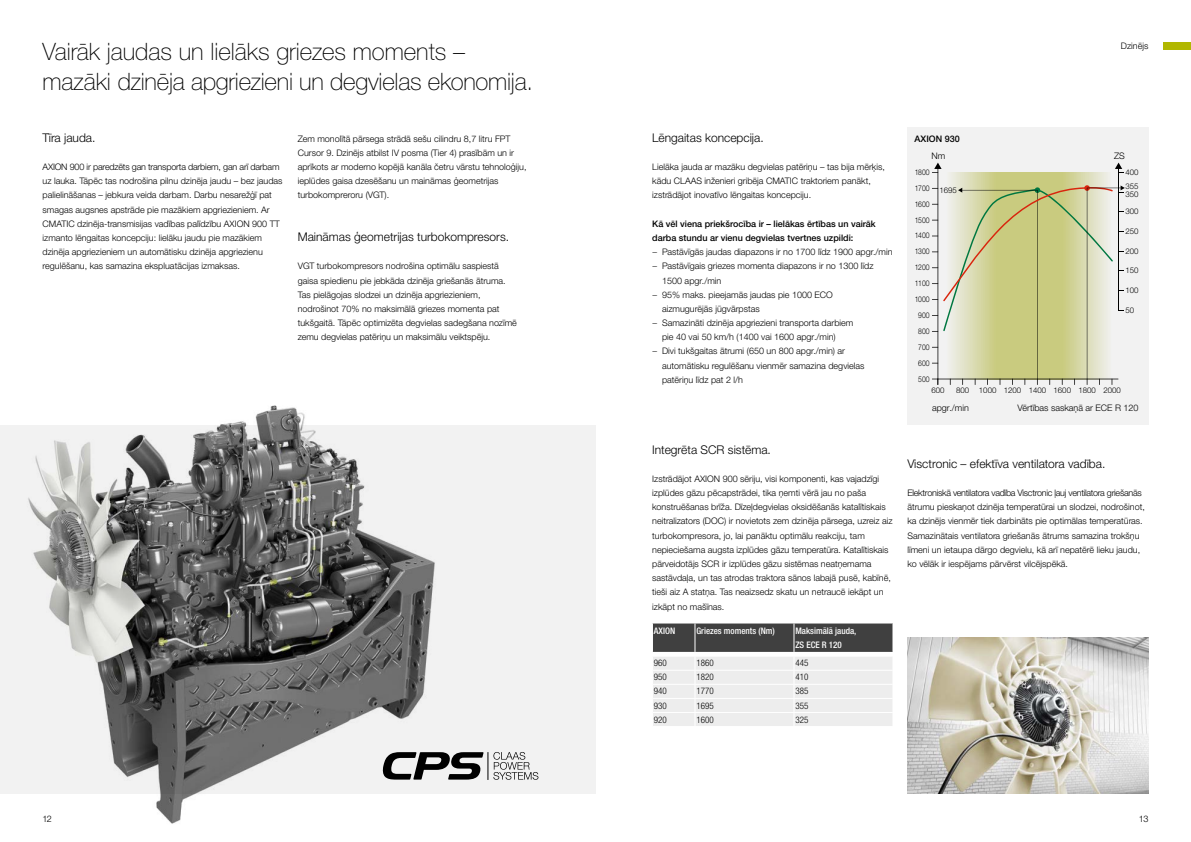
<style>
.page{position:relative;width:1191px;height:842px;background:#fff}
.page>*{position:absolute;margin:0;border:0;box-sizing:border-box;transform-origin:0 0}
.t1{font:100 24px/30px "CLAAS Helvetica Neue";letter-spacing:-.01em;color:#000}
.t2{font:300 12px "CLAAS Helvetica Neue";color:#000}
.t3{font:300 9px/14.2px "CLAAS Helvetica Neue";color:#000}
.t4{font:500 9px/14.2px "CLAAS Helvetica Neue";color:#000}
.t5{font:300 condensed 9px "CLAAS Helvetica Neue";color:#000}
.t6{font:500 condensed 9px/14px "CLAAS Helvetica Neue";color:#fff}
.t7{font:300 7.8px "CLAAS Helvetica Neue";color:#000}
.t8{font:300 7.8px "CLAAS Helvetica Neue";color:#000;scale:.87 1}
</style>
<div class="page">
<div style="left:1162px;top:43px;width:29px;height:7px;background:#b1b700"></div>
<div style="left:0;top:425px;width:595px;height:369px;background:#f2f2f2"></div>
<div style="left:0;top:369px;width:539px;height:473px;background:linear-gradient(to bottom,#f5f5f5,#f5f5f5)"></div>
<img style="left:0;top:369px;width:496px;height:473px">
<div style="left:907px;top:128px;width:241px;height:297px;background:#f2f2f2"></div>
<img style="left:907px;top:638px;width:241px;height:156px">
<svg style="left:379px;top:747px;width:160px;height:39px"></svg>
<hr style="left:937px;top:167px;width:1px;height:212px;background:#000">
<hr style="left:1118px;top:168px;width:1px;height:143px;background:#000">
<svg style="left:945px;top:172px;width:163px;height:207px;background:#d2d49f"></svg>
<svg style="left:1115px;top:163px;width:9px;height:10px"></svg>
<hr style="left:937px;top:379px;width:181px;height:1px;background:#000">
<svg style="left:932px;top:163px;width:9px;height:10px"></svg>
<svg style="left:961px;top:190px;width:76px;height:189px;background:#cdcf90"></svg>
<svg style="left:1086px;top:188px;width:35px;height:191px"></svg>
<svg style="left:932px;top:185px;width:192px;height:147px"></svg>
<svg style="left:652px;top:623px;width:241px;height:103px;background:#bfbfbf"></svg>
<hr style="left:652px;top:670px;width:43px;height:1px;background:#fff">
<hr style="left:695px;top:670px;width:99px;height:1px;background:#fff">
<h1 class="t1" style="left:43px;top:37px;width:492px">Vairāk jaudas un lielāks griezes moments – mazāki dzinēja apgriezieni un degvielas ekonomija.</h1>
<h2 class="t2" style="left:43px;top:130px;width:55px">Tīra jauda.</h2>
<p class="t3" style="left:43px;top:160px;width:242px">AXION 900 ir paredzēts gan transporta darbiem, gan arī darbam uz lauka. Tāpēc tas nodrošina pilnu dzinēja jaudu – bez jaudas palielināšanas – jebkura veida darbam. Darbu nesarežģī pat smagas augsnes apstrāde pie mazākiem apgriezieniem. Ar CMATIC dzinēja-transmisijas vadības palīdzību AXION 900 TT izmanto lēngaitas koncepciju: lielāku jaudu pie mazākiem dzinēja apgriezieniem un automātisku dzinēja apgriezienu regulēšanu, kas samazina ekspluatācijas izmaksas.</p>
<p class="t3" style="left:298px;top:132px;width:230px">Zem monolītā pārsega strādā sešu cilindru 8,7 litru FPT Cursor 9. Dzinējs atbilst IV posma (Tier 4) prasībām un ir aprīkots ar moderno kopējā kanāla četru vārstu tehnoloģiju, ieplūdes gaisa dzesēšanu un maināmas ģeometrijas turbokompreroru (VGT).</p>
<h2 class="t2" style="left:298px;top:229px;width:213px">Maināmas ģeometrijas turbokompresors.</h2>
<p class="t3" style="left:298px;top:259px;width:221px">VGT turbokompresors nodrošina optimālu saspiestā gaisa spiedienu pie jebkāda dzinēja griešanās ātruma.<br>Tas pielāgojas slodzei un dzinēja apgriezieniem, nodrošinot 70% no maksimālā griezes momenta pat tukšgaitā. Tāpēc optimizēta degvielas sadegšana nozīmē zemu degvielas patēriņu un maksimālu veiktspēju.</p>
<p class="t3" style="left:1121px;top:39px;width:29px">Dzinējs</p>
<h2 class="t2" style="left:652px;top:130px;width:113px">Lēngaitas koncepcija.</h2>
<p class="t3" style="left:652px;top:160px;width:234px">Lielāka jauda ar mazāku degvielas patēriņu – tas bija mērķis, kādu CLAAS inženieri gribēja CMATIC traktoriem panākt, izstrādājot inovatīvo lēngaitas koncepciju.</p>
<p class="t4" style="left:652px;top:217px;width:225px">Kā vēl viena priekšrocība ir – lielākas ērtības un vairāk darba stundu ar vienu degvielas tvertnes uzpildi:</p>
<p class="t3" style="left:652px;top:245px;width:242px">− Pastāvīgās jaudas diapazons ir no 1700 līdz 1900 apgr./min</p>
<p class="t3" style="left:652px;top:259px;width:223px">− Pastāvīgais griezes momenta diapazons ir no 1300 līdz</p>
<p class="t3" style="left:662px;top:273px;width:61px">1500 apgr./min</p>
<p class="t3" style="left:652px;top:288px;width:182px">− 95% maks. pieejamās jaudas pie 1000 ECO</p>
<p class="t3" style="left:662px;top:302px;width:99px">aizmugurējās jūgvārpstas</p>
<p class="t3" style="left:652px;top:316px;width:203px">− Samazināti dzinēja apgriezieni transporta darbiem</p>
<p class="t3" style="left:662px;top:330px;width:175px">pie 40 vai 50 km/h (1400 vai 1600 apgr./min)</p>
<p class="t3" style="left:652px;top:344px;width:194px">− Divi tukšgaitas ātrumi (650 un 800 apgr./min) ar</p>
<p class="t3" style="left:662px;top:358px;width:204px">automātisku regulēšanu vienmēr samazina degvielas</p>
<p class="t3" style="left:662px;top:373px;width:82px">patēriņu līdz pat 2 l/h</p>
<h2 class="t2" style="left:652px;top:442px;width:120px">Integrēta SCR sistēma.</h2>
<p class="t3" style="left:652px;top:472px;width:242px">Izstrādājot AXION 900 sēriju, visi komponenti, kas vajadzīgi izplūdes gāzu pēcapstrādei, tika ņemti vērā jau no paša konstruēšanas brīža. Dīzeļdegvielas oksidēšanās katalītiskais neitralizators (DOC) ir novietots zem dzinēja pārsega, uzreiz aiz turbokompresora, jo, lai panāktu optimālu reakciju, tam nepieciešama augsta izplūdes gāzu temperatūra. Katalītiskais pārveidotājs SCR ir izplūdes gāzu sistēmas neatņemama sastāvdaļa, un tas atrodas traktora sānos labajā pusē, kabīnē, tieši aiz A statņa. Tas neaizsedz skatu un netraucē iekāpt un izkāpt no mašīnas.</p>
<p class="t6" style="left:654px;top:624px;width:23px">AXION</p>
<p class="t6" style="left:696px;top:624px;width:80px">Griezes moments (Nm)</p>
<p class="t6" style="left:795px;top:624px;width:62px">Maksimālā jauda,<br>ZS ECE R 120</p>
<p class="t5" style="left:654px;top:657px;width:14px">960</p>
<p class="t5" style="left:696px;top:657px;width:19px">1860</p>
<p class="t5" style="left:795px;top:657px;width:14px">445</p>
<p class="t5" style="left:654px;top:671px;width:14px">950</p>
<p class="t5" style="left:696px;top:671px;width:19px">1820</p>
<p class="t5" style="left:795px;top:671px;width:14px">410</p>
<p class="t5" style="left:654px;top:685px;width:14px">940</p>
<p class="t5" style="left:696px;top:685px;width:19px">1770</p>
<p class="t5" style="left:795px;top:685px;width:14px">385</p>
<p class="t5" style="left:654px;top:699px;width:14px">930</p>
<p class="t5" style="left:696px;top:699px;width:19px">1695</p>
<p class="t5" style="left:795px;top:699px;width:14px">355</p>
<p class="t5" style="left:654px;top:713px;width:14px">920</p>
<p class="t5" style="left:696px;top:713px;width:19px">1600</p>
<p class="t5" style="left:795px;top:713px;width:14px">325</p>
<p class="t4" style="left:914px;top:132px;width:47px">AXION 930</p>
<p class="t3" style="left:931px;top:149px;width:15px">Nm</p>
<p class="t8" style="left:914px;top:167px;width:19px">1800</p>
<p class="t8" style="left:914px;top:183px;width:19px">1700</p>
<p class="t8" style="left:914px;top:199px;width:19px">1600</p>
<p class="t8" style="left:914px;top:215px;width:19px">1500</p>
<p class="t8" style="left:914px;top:231px;width:19px">1400</p>
<p class="t8" style="left:914px;top:247px;width:19px">1300</p>
<p class="t8" style="left:914px;top:262px;width:19px">1200</p>
<p class="t8" style="left:914px;top:278px;width:19px">1100</p>
<p class="t8" style="left:914px;top:294px;width:19px">1000</p>
<p class="t8" style="left:918px;top:310px;width:15px">900</p>
<p class="t8" style="left:918px;top:326px;width:15px">800</p>
<p class="t8" style="left:918px;top:342px;width:15px">700</p>
<p class="t8" style="left:918px;top:358px;width:15px">600</p>
<p class="t8" style="left:918px;top:374px;width:15px">500</p>
<p class="t7" style="left:939px;top:185px;width:19px">1695</p>
<p class="t3" style="left:1114px;top:149px;width:12px">ZS</p>
<p class="t7" style="left:1125px;top:167px;width:15px">400</p>
<p class="t7" style="left:1125px;top:181px;width:15px">355</p>
<p class="t7" style="left:1125px;top:189px;width:15px">350</p>
<p class="t7" style="left:1125px;top:206px;width:15px">300</p>
<p class="t7" style="left:1125px;top:226px;width:15px">250</p>
<p class="t7" style="left:1125px;top:246px;width:15px">200</p>
<p class="t7" style="left:1125px;top:266px;width:15px">150</p>
<p class="t7" style="left:1125px;top:285px;width:15px">100</p>
<p class="t7" style="left:1125px;top:305px;width:10px">50</p>
<p class="t7" style="left:931px;top:385px;width:15px">600</p>
<p class="t7" style="left:956px;top:385px;width:166px">800 1000 1200 1400 1600 1800 2000</p>
<p class="t3" style="left:932px;top:401px;width:38px">apgr./min</p>
<p class="t3" style="left:1017px;top:401px;width:123px">Vērtības saskaņā ar ECE R 120</p>
<h2 class="t2" style="left:907px;top:456px;width:199px">Visctronic – efektīva ventilatora vadība.</h2>
<p class="t3" style="left:907px;top:486px;width:239px">Elektroniskā ventilatora vadība Visctronic ļauj ventilatora griešanās ātrumu pieskaņot dzinēja temperatūrai un slodzei, nodrošinot, ka dzinējs vienmēr tiek darbināts pie optimālas temperatūras.<br>Samazinātais ventilatora griešanās ātrums samazina trokšņu līmeni un ietaupa dārgo degvielu, kā arī nepatērē lieku jaudu, ko vēlāk ir iespējams pārvērst vilcējspēkā.</p>
<p class="t3" style="left:43px;top:812px;width:11px">12</p>
<p class="t3" style="left:1139px;top:812px;width:11px">13</p>
</div>
